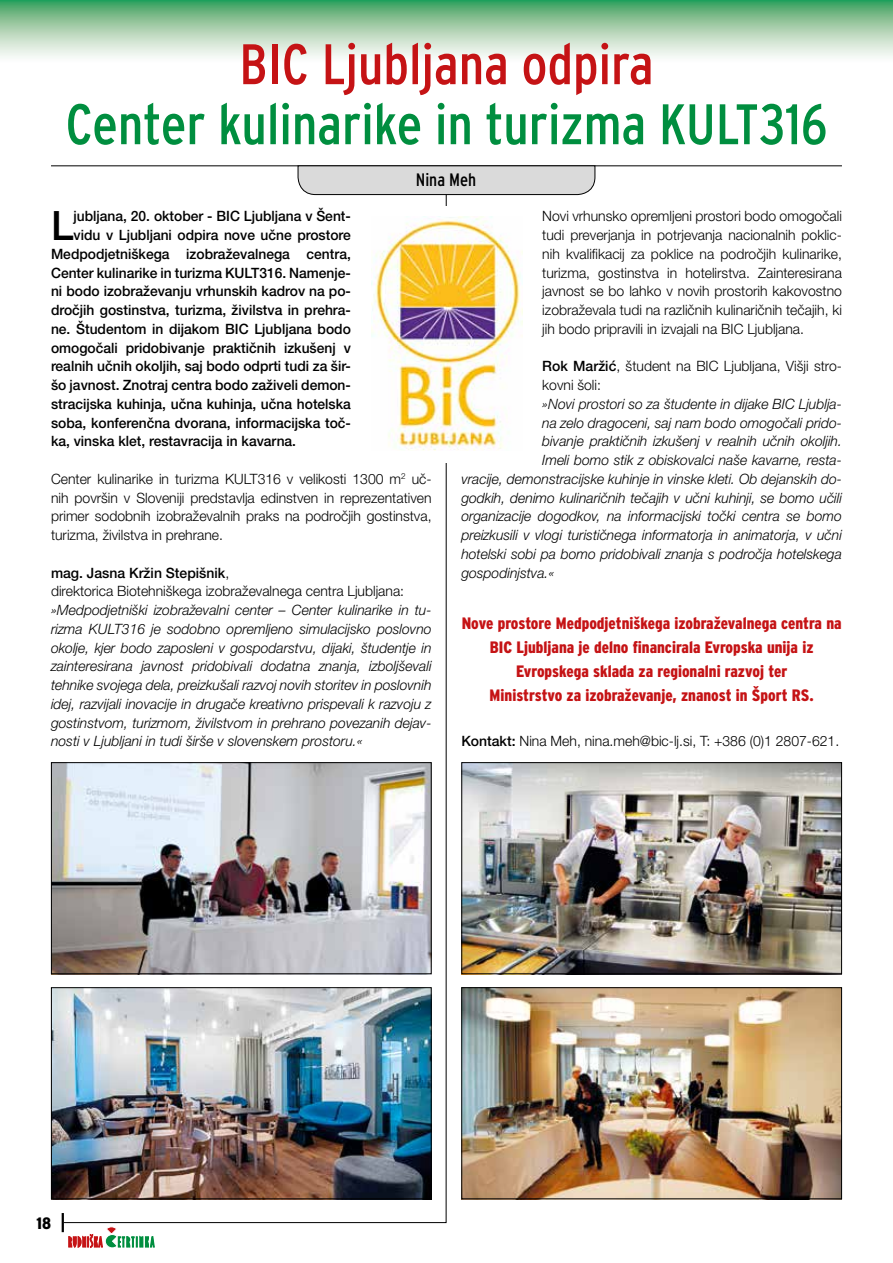
<style>
.page{position:relative;width:893px;height:1263px;background:#fff}
.page>*{position:absolute;margin:0;border:0;box-sizing:border-box;transform-origin:0 0}
.t1{font:57px "Interstate Cond";color:#008e3f}
.t2{font:57px "Interstate Cond";color:#c51315}
.t3{font:500 40.5px "Helvetica Neue LT Pro";color:#000}
.t4{font:18px "Interstate Cond";color:#000}
.t5{font:900 16.5px/24px "Interstate Cond";color:#c51315;text-align:center}
.t6{font:900 16.5px "Interstate Cond";color:#000}
.t7{font:italic 300 14.25px/18.8px "Helvetica Neue LT Pro";color:#000;text-align:justify}
.t8{font:300 14.25px/18.8px "Helvetica Neue LT Pro";color:#000;text-align:justify}
.t9{font:500 14.25px "Helvetica Neue LT Pro";color:#000}
.s1{font-weight:500}
</style>
<div class="page">
<svg style="left:0;top:0;width:892px;height:57px;background:#a1ceac"></svg>
<svg style="left:62px;top:1213px;width:92px;height:35px"></svg>
<svg style="left:63px;top:195px;width:384px;height:1028px"></svg>
<hr style="left:51px;top:165px;width:791px;height:1px;background:#000">
<svg style="left:297px;top:165px;width:299px;height:30px;background:#cacaca"></svg>
<img style="left:53px;top:764px;width:377px;height:208px">
<div style="left:51px;top:762px;width:381px;height:212px;border:1px solid #000"></div>
<img style="left:53px;top:989px;width:377px;height:208px">
<div style="left:51px;top:987px;width:381px;height:212px;border:1px solid #000"></div>
<img style="left:463px;top:764px;width:377px;height:208px">
<div style="left:461px;top:762px;width:381px;height:212px;border:1px solid #000"></div>
<img style="left:463px;top:989px;width:377px;height:208px">
<div style="left:461px;top:987px;width:381px;height:212px;border:1px solid #000"></div>
<div style="left:364px;top:207px;width:165px;height:256px;background:#fff"></div>
<img style="left:371px;top:216px;width:151px;height:234px">
<h1 class="t2" style="left:239px;top:32px;width:416px">BIC Ljubljana odpira</h1>
<h1 class="t1" style="left:66px;top:92px;width:763px">Center kulinarike in turizma KULT316</h1>
<p class="t4" style="left:416px;top:169px;width:62px">Nina Meh</p>
<h2 class="t3" style="left:51px;top:202px;width:24px">L</h2>
<p class="t9" style="left:74px;top:208px;width:279px">jubljana, 20. oktober - BIC Ljubljana v Šent-</p>
<p class="t9" style="left:74px;top:227px;width:279px">vidu v Ljubljani odpira nove učne prostore</p>
<p class="t9" style="left:51px;top:245px;width:301px">Medpodjetniškega izobraževalnega centra,</p>
<p class="t9" style="left:51px;top:264px;width:301px">Center kulinarike in turizma KULT316. Namenje-</p>
<p class="t9" style="left:51px;top:283px;width:301px">ni bodo izobraževanju vrhunskih kadrov na po-</p>
<p class="t9" style="left:51px;top:302px;width:301px">dročjih gostinstva, turizma, živilstva in prehra-</p>
<p class="t9" style="left:51px;top:320px;width:301px">ne. Študentom in dijakom BIC Ljubljana bodo</p>
<p class="t9" style="left:51px;top:339px;width:301px">omogočali pridobivanje praktičnih izkušenj v</p>
<p class="t9" style="left:51px;top:358px;width:301px">realnih učnih okoljih, saj bodo odprti tudi za šir-</p>
<p class="t9" style="left:51px;top:377px;width:301px">šo javnost. Znotraj centra bodo zaživeli demon-</p>
<p class="t9" style="left:51px;top:395px;width:301px">stracijska kuhinja, učna kuhinja, učna hotelska</p>
<p class="t9" style="left:51px;top:414px;width:301px">soba, konferenčna dvorana, informacijska toč-</p>
<p class="t9" style="left:51px;top:433px;width:247px">ka, vinska klet, restavracija in kavarna.</p>
<p class="t8" style="left:51px;top:469px;width:382px">Center kulinarike in turizma KULT316 v velikosti 1300 m<sup>2</sup> uč&shy;nih površin v Sloveniji predstavlja edinstven in reprezentativen primer sodobnih izobraževalnih praks na področjih gostinstva, turizma, živilstva in prehrane.</p>
<p class="t8" style="left:51px;top:563px;width:355px"><span class="s1">mag. Jasna Kržin Stepišnik</span>,<br>direktorica Biotehniškega izobraževalnega centra Ljubljana:</p>
<p class="t7" style="left:51px;top:600px;width:382px">»Medpodjetniški izobraževalni center – Center kulinarike in tu&shy;rizma KULT316 je sodobno opremljeno simulacijsko poslovno okolje, kjer bodo zaposleni v gospodarstvu, dijaki, študentje in zainteresirana javnost pridobivali dodatna znanja, izboljševali tehnike svojega dela, preizkušali razvoj novih storitev in poslovnih idej, razvijali inovacije in drugače kreativno prispevali k razvoju z gostinstvom, turizmom, živilstvom in prehrano povezanih dejav&shy;nosti v Ljubljani in tudi širše v slovenskem prostoru.«</p>
<p class="t8" style="left:542px;top:207px;width:301px">Novi vrhunsko opremljeni prostori bodo omogočali tudi preverjanja in potrjevanja nacionalnih poklic&shy;nih kvalifikacij za poklice na področjih kulinarike, turizma, gostinstva in hotelirstva. Zainteresirana javnost se bo lahko v novih prostorih kakovostno izobraževala tudi na različnih kulinaričnih tečajih, ki jih bodo pripravili in izvajali na BIC Ljubljana.</p>
<p class="t8" style="left:542px;top:357px;width:301px"><span class="s1">Rok Maržić</span>, študent na BIC Ljubljana, Višji stro&shy;kovni šoli:</p>
<p class="t7" style="left:542px;top:394px;width:301px">»Novi prostori so za študente in dijake BIC Ljublja-</p>
<p class="t7" style="left:542px;top:413px;width:301px">na zelo dragoceni, saj nam bodo omogočali prido-</p>
<p class="t7" style="left:542px;top:432px;width:301px">bivanje praktičnih izkušenj v realnih učnih okoljih.</p>
<p class="t7" style="left:542px;top:450px;width:301px">Imeli bomo stik z obiskovalci naše kavarne, resta-</p>
<p class="t7" style="left:461px;top:469px;width:382px">vracije, demonstracijske kuhinje in vinske kleti. Ob dejanskih do-</p>
<p class="t7" style="left:461px;top:488px;width:382px">godkih, denimo kulinaričnih tečajih v učni kuhinji, se bomo učili</p>
<p class="t7" style="left:461px;top:507px;width:382px">organizacije dogodkov, na informacijski točki centra se bomo</p>
<p class="t7" style="left:461px;top:525px;width:382px">preizkusili v vlogi turističnega informatorja in animatorja, v učni</p>
<p class="t7" style="left:461px;top:544px;width:382px">hotelski sobi pa bomo pridobivali znanja s področja hotelskega</p>
<p class="t7" style="left:461px;top:563px;width:95px">gospodinjstva.«</p>
<p class="t5" style="left:462px;top:611px;width:381px">Nove prostore Medpodjetniπkega izobraæevalnega centra na BIC Ljubljana je delno financirala Evropska unija iz Evropskega sklada za regionalni razvoj ter<br>Ministrstvo za izobraæevanje, znanost in ©port RS.</p>
<p class="t8" style="left:461px;top:732px;width:379px"><span class="s1">Kontakt:</span> Nina Meh, nina.meh@bic-lj.si, T: +386 (0)1 2807-621.</p>
<p class="t6" style="left:37px;top:1214px;width:16px">18</p>
</div>
